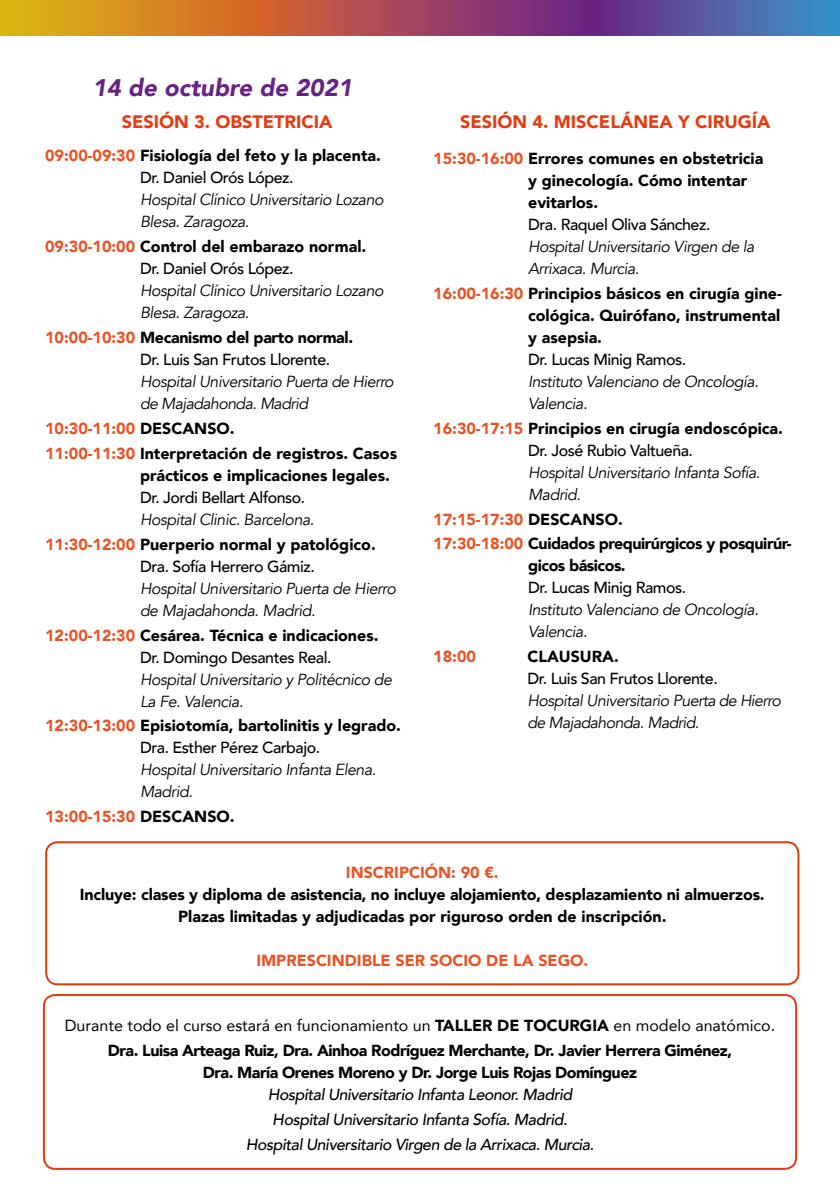
<style>
.page{position:relative;width:840px;height:1191px;background:#fff}
.page>*{position:absolute;margin:0;border:0;box-sizing:border-box;transform-origin:0 0}
.t1{font:italic 900 24px "Avenir";color:#662383}
.t2{font:900 18px "Avenir";color:#e63b11}
.t3{font:900 16px/22px "Avenir";color:#000}
.t4{font:italic 16px/22px "Avenir";letter-spacing:-.03em;color:#000}
.t5{font:900 16px/24.8px "Avenir";letter-spacing:-.03em;color:#000}
.t6{font:500 16px/22px "Avenir";letter-spacing:-.03em;color:#000}
.t7{font:italic 500 16px/24.8px "Avenir";letter-spacing:-.03em;color:#000;text-align:center}
.t8{font:900 16px "Avenir";color:#ea5325}
.s1{color:#ea5325}
.s2{font-weight:500}
.s3{font-weight:900;color:#ea5325}
.s4{font-weight:900}
.s5{font-weight:400;font-style:italic}
.s6{color:#000}
.s7{font-weight:400}
.s8{font-style:normal}
</style>
<div class="page">
<div style="left:43px;top:994px;width:753px;height:175px;border:2px solid #e63b11;border-radius:11px"></div>
<div style="left:45px;top:841px;width:754px;height:144px;border:2px solid #e63b11;border-radius:11px"></div>
<svg style="left:0;top:0;width:839px;height:36px;background:#9a625f"></svg>
<h1 class="t1" style="left:92px;top:68px;width:261px">14 de octubre de 2021</h1>
<p class="t2" style="left:122px;top:106px;width:212px">SESIÓN 3. OBSTETRICIA</p>
<p class="t3" style="left:45px;top:144px;width:337px;text-align:center"><span class="s1">09:00-09:30</span> Fisiología del feto y la placenta.<br><span class="s2">Dr. Daniel Orós López.</span></p>
<p class="t4" style="left:140px;top:189px;width:245px">Hospital Clínico Universitario Lozano<br>Blesa. Zaragoza.</p>
<p class="t3" style="left:140px;top:235px;width:227px;text-indent:-95px"><span class="s1">09:30-10:00</span> Control del embarazo normal.<br><span class="s2">Dr. Daniel Orós López.</span></p>
<p class="t4" style="left:140px;top:280px;width:245px">Hospital Clínico Universitario Lozano<br>Blesa. Zaragoza.</p>
<p class="t6" style="left:140px;top:326px;width:214px;text-indent:-95px"><span class="s3">10:00-10:30</span> <span class="s4">Mecanismo del parto normal.<br></span>Dr. Luis San Frutos Llorente.</p>
<p class="t4" style="left:140px;top:371px;width:255px">Hospital Universitario Puerta de Hierro de Majadahonda. Madrid</p>
<p class="t3" style="left:45px;top:415px;width:353px;line-height:24.8px"><span class="s1">10:30-11:00</span> DESCANSO.<br><span class="s1">11:00-11:30</span> Interpretación de registros. Casos</p>
<p class="t3" style="left:140px;top:464px;width:251px">prácticos e implicaciones legales.</p>
<p class="t6" style="left:140px;top:485px;width:167px">Dr. Jordi Bellart Alfonso.</p>
<p class="t3" style="left:45px;top:506px;width:332px;line-height:24.8px;text-indent:95px"><span class="s5">Hospital Clinic. Barcelona.<br></span><span class="s1">11:30-12:00</span> Puerperio normal y patológico.</p>
<p class="t6" style="left:140px;top:554px;width:176px">Dra. Sofía Herrero Gámiz.</p>
<p class="t4" style="left:140px;top:577px;width:257px">Hospital Universitario Puerta de Hierro de Majadahonda. Madrid.</p>
<p class="t3" style="left:140px;top:623px;width:240px;text-indent:-95px"><span class="s1">12:00-12:30</span> Cesárea. Técnica e indicaciones.<br><span class="s2">Dr. Domingo Desantes Real.</span></p>
<p class="t4" style="left:140px;top:668px;width:253px">Hospital Universitario y Politécnico de<br>La Fe. Valencia.</p>
<p class="t3" style="left:140px;top:714px;width:262px;text-indent:-95px"><span class="s1">12:30-13:00</span> Episiotomía, bartolinitis y legrado.<br><span class="s2">Dra. Esther Pérez Carbajo.</span></p>
<p class="t4" style="left:140px;top:759px;width:238px">Hospital Universitario Infanta Elena.<br>Madrid.</p>
<p class="t8" style="left:45px;top:803px;width:191px">13:00-15:30 <span class="s6">DESCANSO.</span></p>
<p class="t2" style="left:460px;top:106px;width:311px">SESIÓN 4. MISCELÁNEA Y CIRUGÍA</p>
<p class="t3" style="left:528px;top:147px;width:236px;text-indent:-95px"><span class="s1">15:30-16:00</span> Errores comunes en obstetricia y ginecología. Cómo intentar evitarlos.</p>
<p class="t6" style="left:528px;top:212px;width:184px">Dra. Raquel Oliva Sánchez.</p>
<p class="t4" style="left:528px;top:236px;width:228px">Hospital Universitario Virgen de la<br>Arrixaca. Murcia.</p>
<p class="t3" style="left:528px;top:282px;width:255px;text-align:justify;text-indent:-95px"><span class="s1">16:00-16:30</span> Principios básicos en cirugía gine&shy;cológica. Quirófano, instrumental y asepsia.</p>
<p class="t6" style="left:528px;top:347px;width:159px">Dr. Lucas Minig Ramos.</p>
<p class="t4" style="left:528px;top:370px;width:232px">Instituto Valenciano de Oncología.<br>Valencia.</p>
<p class="t3" style="left:433px;top:417px;width:351px;text-align:center"><span class="s1">16:30-17:15</span> Principios en cirugía endoscópica.<br><span class="s2">Dr. José Rubio Valtueña.</span></p>
<p class="t4" style="left:528px;top:461px;width:233px">Hospital Universitario Infanta Sofía.<br>Madrid.</p>
<p class="t5" style="left:433px;top:506px;width:359px"><span class="s1">17:15-17:30</span> DESCANSO.<br><span class="s1">17:30-18:00</span> Cuidados prequirúrgicos y posquirúr-</p>
<p class="t5" style="left:528px;top:553px;width:99px">gicos básicos.</p>
<p class="t6" style="left:528px;top:576px;width:159px">Dr. Lucas Minig Ramos.</p>
<p class="t4" style="left:528px;top:599px;width:232px">Instituto Valenciano de Oncología.<br>Valencia.</p>
<p class="t8" style="left:433px;top:643px;width:44px">18:00</p>
<p class="t3" style="left:527px;top:645px;width:93px">CLAUSURA.</p>
<p class="t6" style="left:527px;top:667px;width:192px">Dr. Luis San Frutos Llorente.</p>
<p class="t4" style="left:527px;top:690px;width:255px">Hospital Universitario Puerta de Hierro de Majadahonda. Madrid.</p>
<p class="t8" style="left:346px;top:859px;width:154px">INSCRIPCIÓN: 90 €.</p>
<p class="t3" style="left:80px;top:883px;width:685px;text-align:center">Incluye: clases y diploma de asistencia, no incluye alojamiento, desplazamiento ni almuerzos.<br>Plazas limitadas y adjudicadas por riguroso orden de inscripción.</p>
<p class="t8" style="left:256px;top:947px;width:333px">IMPRESCINDIBLE SER SOCIO DE LA SEGO.</p>
<p class="t5" style="left:65px;top:1012px;width:711px;text-align:center"><span class="s7">Durante todo el curso estará en funcionamiento un</span> TALLER DE TOCURGIA <span class="s7">en modelo anatómico.<br></span>Dra. Luisa Arteaga Ruiz, Dra. Ainhoa Rodríguez Merchante, Dr. Javier Herrera Giménez,</p>
<p class="t5" style="left:203px;top:1059px;width:435px">Dra. María Orenes Moreno y Dr. Jorge Luis Rojas Domínguez</p>
<p class="t7" style="left:245px;top:1082px;width:350px">Hospital Universitario Infanta Leonor. Madrid<br>Hospital Universitario Infanta Sofía. Madrid.<br>Hospital Universitario Virgen de la Arrixaca. Murcia<span class="s8">.</span></p>
</div>
